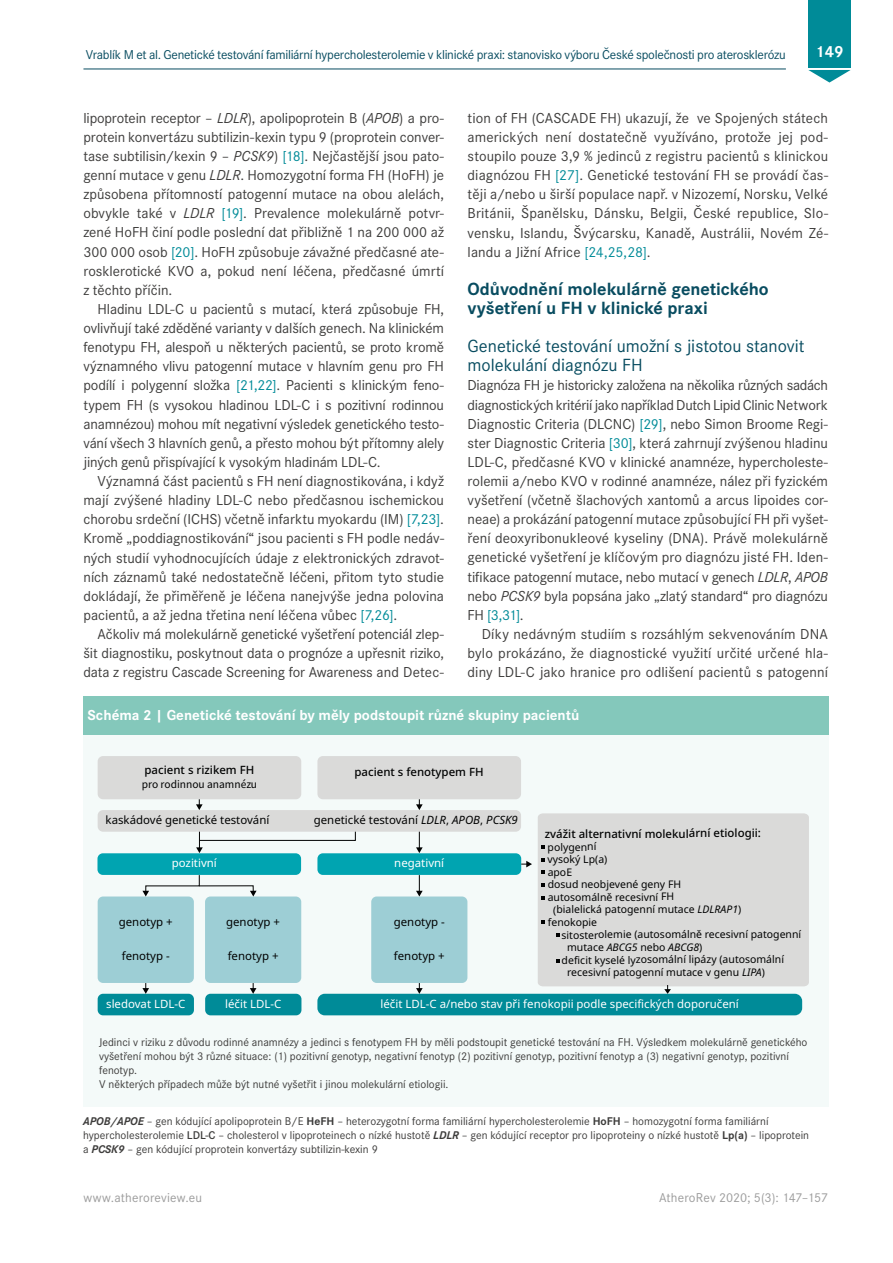
<style>
.page{position:relative;width:893px;height:1263px;background:#fff}
.page>*{position:absolute;margin:0;border:0;box-sizing:border-box;transform-origin:0 0}
.t1{font:18.3px/19px "Corporate S Pro";color:#084c60}
.t2{font:700 18.3px/19px "Corporate S Pro";color:#084c60}
.t3{font:700 16.65px "Corporate S Pro";color:#fff}
.t4{font:15px/19px "Corporate S Pro";color:#3d3c3b;text-align:justify}
.t5{font:700 15px "Corporate S Pro";color:#fff}
.t6{font:13.35px "Corporate S Pro";letter-spacing:-.02em;color:#084c60}
.t7{font:13.35px "Corporate S Pro";letter-spacing:.01em;color:#9c9c9c}
.t8{font:11.7px/14px "Corporate S Pro";color:#3d3c3b}
.t9{font:11.4px "Noto Sans";color:#010202}
.t10{font:11.4px "Noto Sans";color:#fff}
.t11{font:500 11.4px "Noto Sans";color:#010202}
.t12{font:11.4px "Source Sans Pro";color:#010202}
.t13{font:10.5px "Noto Sans";letter-spacing:-.005em;color:#010202}
.s1{color:#008b98}
.s2{font-style:italic}
.s3{font-weight:700;font-style:italic}
.s4{font-weight:700}
.s5{font-weight:600}
</style>
<div class="page">
<hr style="left:83px;top:69px;width:703px;height:1px;background:#084c60">
<svg style="left:808px;top:70px;width:42px;height:13px"></svg>
<div style="left:808px;top:0;width:42px;height:68px;background:#008b98"></div>
<div style="left:83px;top:725px;width:745px;height:381px;background:#f4faf9"></div>
<div style="left:83px;top:696px;width:745px;height:38px;background:#84c8bb"></div>
<div style="left:98px;top:756px;width:203px;height:43px;background:#dadad9;border-radius:5px"></div>
<div style="left:317px;top:756px;width:204px;height:43px;background:#dadad9;border-radius:5px"></div>
<div style="left:538px;top:813px;width:271px;height:173px;background:#dadad9"></div>
<div style="left:98px;top:810px;width:423px;height:22px;background:#dadad9;border-radius:5px"></div>
<div style="left:97px;top:853px;width:204px;height:22px;background:#00a4b1;border-radius:5px"></div>
<div style="left:317px;top:853px;width:204px;height:22px;background:#00a4b1;border-radius:5px"></div>
<div style="left:205px;top:897px;width:96px;height:86px;background:#9dced5;border-radius:5px"></div>
<div style="left:371px;top:897px;width:96px;height:86px;background:#9dced5;border-radius:5px"></div>
<div style="left:98px;top:897px;width:96px;height:86px;background:#9dced5;border-radius:5px"></div>
<div style="left:317px;top:994px;width:485px;height:21px;background:#008b98;border-radius:7px"></div>
<div style="left:205px;top:994px;width:96px;height:21px;background:#008b98;border-radius:5px"></div>
<div style="left:98px;top:994px;width:96px;height:21px;background:#008b98;border-radius:5px"></div>
<svg style="left:416px;top:799px;width:7px;height:11px"></svg>
<svg style="left:416px;top:832px;width:7px;height:21px"></svg>
<svg style="left:416px;top:875px;width:7px;height:22px"></svg>
<svg style="left:196px;top:799px;width:7px;height:11px"></svg>
<svg style="left:416px;top:983px;width:7px;height:11px"></svg>
<svg style="left:664px;top:985px;width:7px;height:9px"></svg>
<svg style="left:521px;top:861px;width:11px;height:6px"></svg>
<svg style="left:250px;top:983px;width:6px;height:11px"></svg>
<svg style="left:142px;top:983px;width:7px;height:11px"></svg>
<svg style="left:196px;top:831px;width:160px;height:22px"></svg>
<svg style="left:142px;top:874px;width:115px;height:23px"></svg>
<svg style="left:541px;top:846px;width:4px;height:3px"></svg>
<svg style="left:541px;top:883px;width:3px;height:4px"></svg>
<p class="t6" style="left:86px;top:49px;width:701px">Vrablík M et al. Genetické testování familiární hypercholesterolemie v klinické praxi: stanovisko výboru České společnosti pro aterosklerózu</p>
<p class="t3" style="left:815px;top:45px;width:30px">149</p>
<p class="t4" style="left:468px;top:109px;width:362px">tion of FH (CASCADE FH) ukazují, že ve Spojených státech amerických není dostatečně využíváno, protože jej pod&shy;stoupilo pouze 3,9 % jedinců z registru pacientů s klinickou diagnózou FH <span class="s1">[27]</span>. Genetické testování FH se provádí čas&shy;těji a/nebo u širší populace např. v Nizozemí, Norsku, Velké Británii, Španělsku, Dánsku, Belgii, České republice, Slo&shy;vensku, Islandu, Švýcarsku, Kanadě, Austrálii, Novém Zé&shy;landu a Jižní Africe <span class="s1">[24,25,28]</span>.</p>
<p class="t2" style="left:467px;top:281px;width:303px">Odůvodnění molekulárně genetického vyšetření u FH v klinické praxi</p>
<p class="t1" style="left:467px;top:338px;width:338px">Genetické testování umožní s jistotou stanovit molekulání diagnózu FH</p>
<p class="t4" style="left:467px;top:377px;width:362px">Diagnóza FH je historicky založena na několika různých sadách diagnostických kritérií jako například Dutch Lipid Clinic Network Diagnostic Criteria (DLCNC) <span class="s1">[29]</span>, nebo Simon Broome Regi&shy;ster Diagnostic Criteria <span class="s1">[30]</span>, která zahrnují zvýšenou hladinu LDL-C, předčasné KVO v klinické anamnéze, hypercholeste&shy;rolemii a/nebo KVO v rodinné anamnéze, nález při fyzickém vyšetření (včetně šlachových xantomů a arcus lipoides cor&shy;neae) a prokázání patogenní mutace způsobující FH při vyšet&shy;ření deoxyribonukleové kyseliny (DNA). Právě molekulárně genetické vyšetření je klíčovým pro diagnózu jisté FH. Iden&shy;tifikace patogenní mutace, nebo mutací v genech <span class="s2">LDLR</span>, <span class="s2">APOB </span>nebo <span class="s2">PCSK9</span> byla popsána jako „zlatý standard“ pro diagnózu FH <span class="s1">[3,31]</span>.</p>
<p class="t4" style="left:467px;top:625px;width:362px;text-indent:14px">Díky nedávným studiím s rozsáhlým sekvenováním DNA bylo prokázáno, že diagnostické využití určité určené hla&shy;diny LDL-C jako hranice pro odlišení pacientů s patogenní</p>
<p class="t5" style="left:87px;top:710px;width:493px">Schéma 2 | Genetické testování by měly podstoupit různé skupiny pacientů</p>
<p class="t4" style="left:83px;top:109px;width:362px">lipoprotein receptor – <span class="s2">LDLR</span>), apolipoprotein B (<span class="s2">APOB</span>) a pro&shy;protein konvertázu subtilizin-kexin typu 9 (proprotein conver&shy;tase subtilisin/kexin 9 – <span class="s2">PCSK9</span>) <span class="s1">[18]</span>. Nejčastější jsou pato&shy;genní mutace v genu <span class="s2">LDLR</span>. Homozygotní forma FH (HoFH) je způsobena přítomností patogenní mutace na obou alelách, obvykle také v <span class="s2">LDLR</span> <span class="s1">[19]</span>. Prevalence molekulárně potvr&shy;zené HoFH činí podle poslední dat přibližně 1 na 200 000 až 300 000 osob <span class="s1">[20]</span>. HoFH způsobuje závažné předčasné ate&shy;rosklerotické KVO a, pokud není léčena, předčasné úmrtí z těchto příčin.</p>
<p class="t4" style="left:83px;top:300px;width:362px;text-indent:14px">Hladinu LDL-C u pacientů s mutací, která způsobuje FH, ovlivňují také zděděné varianty v dalších genech. Na klinickém fenotypu FH, alespoň u některých pacientů, se proto kromě významného vlivu patogenní mutace v hlavním genu pro FH podílí i polygenní složka <span class="s1">[21,22]</span>. Pacienti s klinickým feno&shy;typem FH (s vysokou hladinou LDL-C i s pozitivní rodinnou anamnézou) mohou mít negativní výsledek genetického testo&shy;vání všech 3 hlavních genů, a přesto mohou být přítomny alely jiných genů přispívající k vysokým hladinám LDL-C.</p>
<p class="t4" style="left:83px;top:472px;width:362px;text-indent:14px">Významná část pacientů s FH není diagnostikována, i když mají zvýšené hladiny LDL-C nebo předčasnou ischemickou chorobu srdeční (ICHS) včetně infarktu myokardu (IM) <span class="s1">[7,23]</span>.<br>Kromě „poddiagnostikování“ jsou pacienti s FH podle nedáv&shy;ných studií vyhodnocujících údaje z elektronických zdravot&shy;ních záznamů také nedostatečně léčeni, přitom tyto studie dokládají, že přiměřeně je léčena nanejvýše jedna polovina pacientů, a až jedna třetina není léčena vůbec <span class="s1">[7,26]</span>.</p>
<p class="t4" style="left:84px;top:625px;width:362px;text-indent:14px">Ačkoliv má molekulárně genetické vyšetření potenciál zlep&shy;šit diagnostiku, poskytnout data o prognóze a upřesnit riziko, data z registru Cascade Screening for Awareness and Detec-</p>
<p class="t11" style="left:145px;top:763px;width:111px">pacient s rizikem FH</p>
<p class="t12" style="left:142px;top:779px;width:117px">pro rodinnou anamnézu</p>
<p class="t9" style="left:106px;top:815px;width:165px">kaskádové genetické testování</p>
<p class="t9" style="left:314px;top:815px;width:206px">genetické testování <span class="s2">LDLR</span>, <span class="s2">APOB</span>, <span class="s2">PCSK9</span></p>
<p class="t11" style="left:354px;top:765px;width:131px">pacient s fenotypem FH</p>
<p class="t10" style="left:172px;top:859px;width:47px">pozitivní</p>
<p class="t10" style="left:394px;top:859px;width:51px">negativní</p>
<p class="t9" style="left:119px;top:917px;width:55px">genotyp +</p>
<p class="t9" style="left:122px;top:951px;width:50px">fenotyp -</p>
<p class="t9" style="left:226px;top:917px;width:55px">genotyp +</p>
<p class="t9" style="left:228px;top:951px;width:52px">fenotyp +</p>
<p class="t9" style="left:394px;top:917px;width:53px">genotyp -</p>
<p class="t9" style="left:394px;top:951px;width:52px">fenotyp +</p>
<p class="t11" style="left:545px;top:827px;width:218px">zvážit alternativní molekulární etiologii:</p>
<p class="t13" style="left:547px;top:843px;width:50px">polygenní</p>
<p class="t13" style="left:548px;top:855px;width:61px">vysoký Lp(a)</p>
<p class="t13" style="left:548px;top:868px;width:26px">apoE</p>
<p class="t13" style="left:548px;top:880px;width:135px">dosud neobjevené geny FH</p>
<p class="t13" style="left:548px;top:893px;width:128px">autosomálně recesivní FH</p>
<p class="t13" style="left:553px;top:905px;width:190px">(bialelická patogenní mutace <span class="s2">LDLRAP1</span>)</p>
<p class="t13" style="left:548px;top:918px;width:51px">fenokopie</p>
<p class="t13" style="left:561px;top:930px;width:241px">sitosterolemie (autosomálně recesivní patogenní</p>
<p class="t13" style="left:567px;top:943px;width:137px">mutace <span class="s2">ABCG5</span> nebo <span class="s2">ABCG8</span>)</p>
<p class="t13" style="left:562px;top:955px;width:224px">deficit kyselé lyzosomální lipázy (autosomální</p>
<p class="t13" style="left:567px;top:968px;width:199px">recesivní patogenní mutace v genu <span class="s2">LIPA</span>)</p>
<p class="t10" style="left:106px;top:999px;width:81px">sledovat LDL-C</p>
<p class="t10" style="left:225px;top:999px;width:58px">léčit LDL-C</p>
<p class="t10" style="left:380px;top:999px;width:360px">léčit LDL-C a/nebo stav při fenokopii podle specifických doporučení</p>
<p class="t8" style="left:99px;top:1036px;width:710px">Jedinci v riziku z důvodu rodinné anamnézy a jedinci s fenotypem FH by měli podstoupit genetické testování na FH. Výsledkem molekulárně genetického vyšetření mohou být 3 různé situace: (1) pozitivní genotyp, negativní fenotyp (2) pozitivní genotyp, pozitivní fenotyp a (3) negativní genotyp, pozitivní fenotyp.<br>V některých případech může být nutné vyšetřit i jinou molekulární etiologii.</p>
<p class="t8" style="left:83px;top:1114px;width:727px"><span class="s3">APOB/APOE</span> – gen kódující apolipoprotein B/E <span class="s4">HeFH</span> – heterozygotní forma familiární hypercholesterolemie <span class="s4">HoFH</span> – homozygotní forma familiární hypercholesterol emie <span class="s5">LDL-C</span> – cholesterol v lipoproteinech o nízké hustotě <span class="s3">LDLR</span> – gen kódující receptor pro lipoproteiny o nízké hustotě <span class="s4">Lp(a)</span> – lipoprotein a <span class="s3">PCSK9</span> – gen kódující proprotein konvertázy subtilizin-kexin 9</p>
<p class="t7" style="left:83px;top:1193px;width:120px">www.atheroreview.eu</p>
<p class="t7" style="left:659px;top:1193px;width:171px">AtheroRev 2020; 5(3): 147–157</p>
</div>
